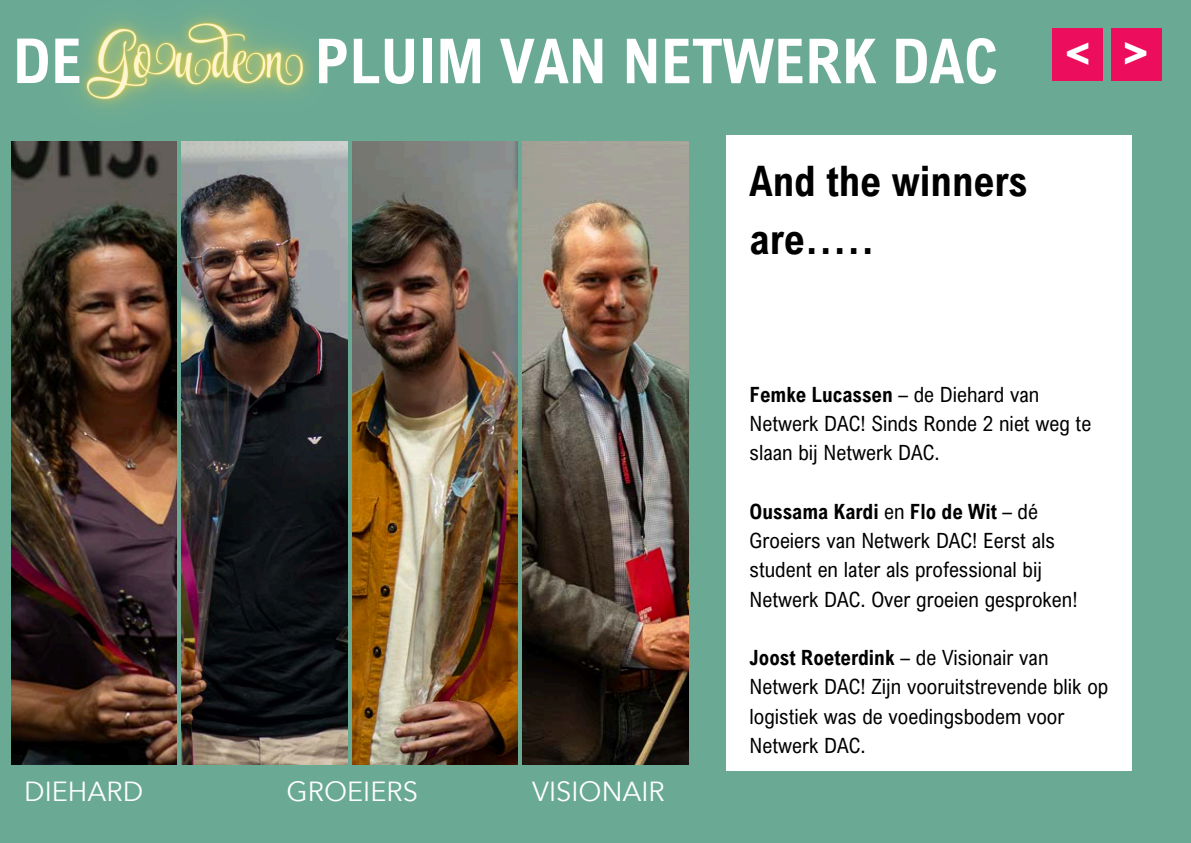
<style>
.page{position:relative;width:1191px;height:843px;background:#fff}
.page>*{position:absolute;margin:0;border:0;box-sizing:border-box;transform-origin:0 0}
.t1{font:700 62px "Arial Nova Cond";color:#fff}
.t2{font:700 42px/58.5px "Arial Nova Cond";color:#000}
.t3{font:700 42px "Avenir Next Arabic";color:#fff}
.t4{font:27.2px "Avenir Next Arabic";color:#fff}
.t5{font:21px/29.2px "Arial Nova Cond";color:#000}
.s1{font-weight:700}
</style>
<div class="page">
<div style="left:0;top:0;width:1190px;height:842px;background:#6aaa95"></div>
<img style="left:11px;top:141px;width:165px;height:622px">
<img style="left:352px;top:141px;width:165px;height:622px">
<img style="left:523px;top:141px;width:165px;height:622px">
<img style="left:182px;top:168px;width:165px;height:595px">
<div style="left:1110px;top:28px;width:51px;height:52px;background:#ec0d5d"></div>
<div style="left:1052px;top:28px;width:50px;height:52px;background:#ec0d5d"></div>
<div style="left:726px;top:135px;width:406px;height:635px;background:#fff"></div>
<img style="left:18px;top:15px;width:354px;height:153px">
<h4 class="t1" style="left:13px;top:22px;width:71px">DE</h4>
<p class="t1" style="left:314px;top:22px;width:684px">PLUIM VAN NETWERK DAC</p>
<p class="t3" style="left:1121px;top:27px;width:29px">&gt;</p>
<p class="t3" style="left:1091px;top:80px;width:29px;rotate:-180deg">&gt;</p>
<p class="t2" style="left:749px;top:150px;width:279px">And the winners are.....</p>
<h3 class="t5" style="left:749px;top:379px;width:343px"><span class="s1">Femke Lucassen</span> – de Diehard van<br>Netwerk DAC! Sinds Ronde 2 niet weg te slaan bij Netwerk DAC.</h3>
<p class="t5" style="left:749px;top:496px;width:329px"><span class="s1">Oussama Kardi</span> en <span class="s1">Flo de Wit</span> – dé Groeiers van Netwerk DAC! Eerst als student en later als professional bij Netwerk DAC. Over groeien gesproken!</p>
<p class="t5" style="left:749px;top:642px;width:360px"><span class="s1">Joost Roeterdink</span> – de Visionair van<br>Netwerk DAC! Zijn vooruitstrevende blik op logistiek was de voedingsbodem voor<br>Netwerk DAC.</p>
<p class="t4" style="left:24px;top:775px;width:121px">DIEHARD</p>
<h4 class="t4" style="left:286px;top:775px;width:133px">GROEIERS</h4>
<h4 class="t4" style="left:532px;top:775px;width:134px">VISIONAIR</h4>
</div>
